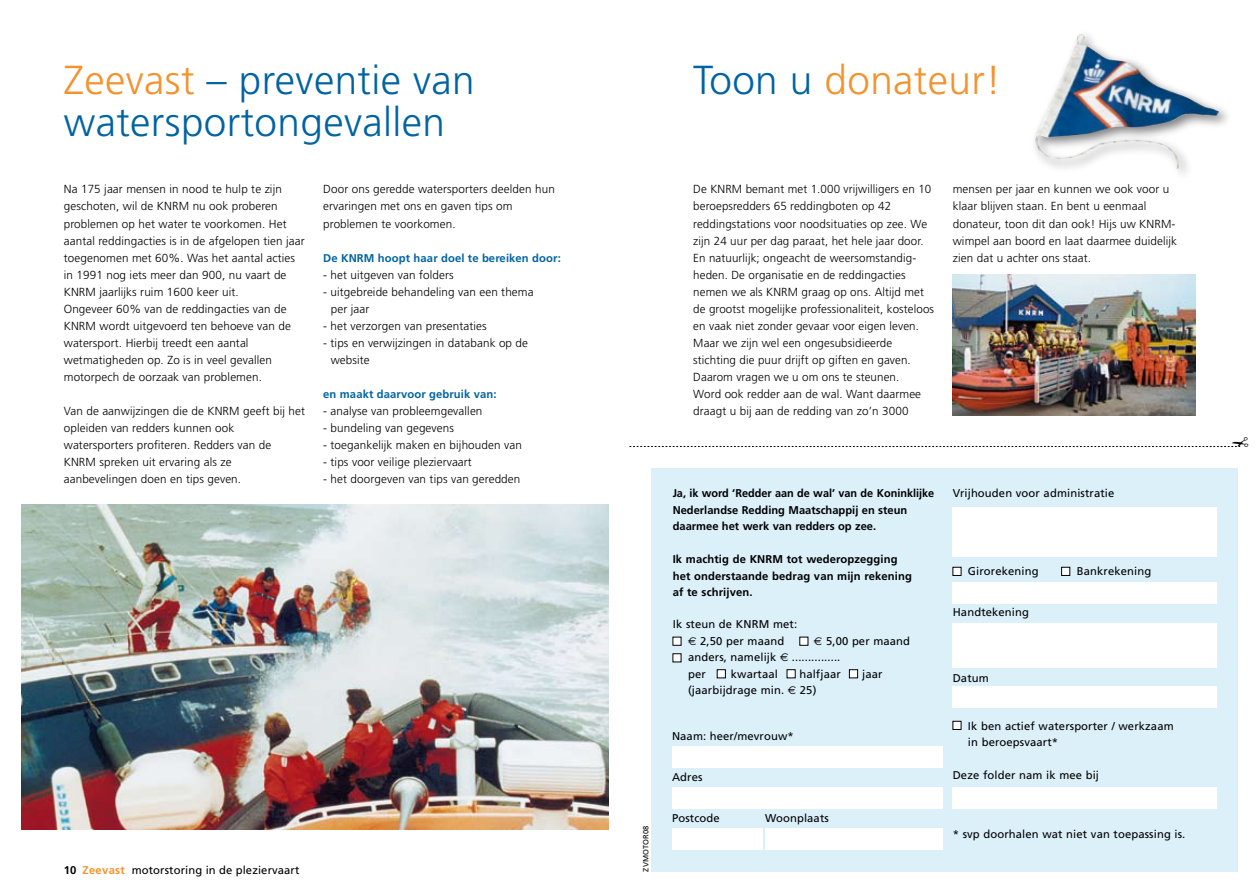
<style>
.page{position:relative;width:1259px;height:893px;background:#fff}
.page>*{position:absolute;margin:0;border:0;box-sizing:border-box;transform-origin:0 0}
.t1{font:300 40.5px/42px "Frutiger";letter-spacing:.01em;color:#0063a2}
.t2{font:300 40.5px "Frutiger";letter-spacing:.01em;color:#f2932e}
.t3{font:300 11.7px/17px "Frutiger";letter-spacing:.01em;color:#000}
.t4{font:11.25px/16.5px "Frutiger";letter-spacing:.01em;color:#000}
.t5{font:700 11.25px/16.5px "Frutiger";color:#000}
.t6{font:700 11.25px "Frutiger";letter-spacing:.01em;color:#0063a2}
.t7{font:7.5px "Frutiger";letter-spacing:.01em;color:#000}
.s1{color:#f2932e}
.s2{color:#0063a2}
.s3{font-weight:700}
.s4{font-weight:700;color:#f2932e}
.s5{font-family:"Euro Sans"}
</style>
<div class="page">
<img style="left:1035px;top:33px;width:184px;height:141px">
<img style="left:952px;top:275px;width:243px;height:140px">
<img style="left:21px;top:505px;width:587px;height:324px">
<div style="left:651px;top:468px;width:586px;height:404px;background:#dcf0fa"></div>
<div style="left:953px;top:567px;width:8px;height:8px;background:#fff"></div>
<div style="left:952px;top:567px;width:9px;height:9px;border:1px solid #000"></div>
<div style="left:1061px;top:567px;width:8px;height:8px;background:#fff"></div>
<div style="left:1061px;top:567px;width:9px;height:9px;border:1px solid #000"></div>
<div style="left:672px;top:747px;width:271px;height:21px;background:#fff"></div>
<div style="left:672px;top:787px;width:271px;height:22px;background:#fff"></div>
<div style="left:952px;top:582px;width:265px;height:21px;background:#fff"></div>
<div style="left:952px;top:686px;width:265px;height:22px;background:#fff"></div>
<div style="left:952px;top:788px;width:265px;height:21px;background:#fff"></div>
<div style="left:952px;top:623px;width:265px;height:45px;background:#fff"></div>
<div style="left:672px;top:829px;width:91px;height:21px;background:#fff"></div>
<div style="left:765px;top:829px;width:178px;height:21px;background:#fff"></div>
<div style="left:953px;top:721px;width:8px;height:8px;background:#fff"></div>
<div style="left:952px;top:721px;width:9px;height:9px;border:1px solid #000"></div>
<div style="left:952px;top:507px;width:265px;height:49px;background:#fff"></div>
<div style="left:673px;top:637px;width:8px;height:8px;background:#fff"></div>
<div style="left:800px;top:637px;width:8px;height:8px;background:#fff"></div>
<div style="left:673px;top:654px;width:8px;height:8px;background:#fff"></div>
<div style="left:717px;top:670px;width:8px;height:8px;background:#fff"></div>
<div style="left:717px;top:669px;width:8px;height:9px;border:1px solid #000"></div>
<div style="left:787px;top:670px;width:8px;height:8px;background:#fff"></div>
<div style="left:787px;top:669px;width:8px;height:9px;border:1px solid #000"></div>
<div style="left:849px;top:670px;width:8px;height:8px;background:#fff"></div>
<div style="left:849px;top:669px;width:8px;height:9px;border:1px solid #000"></div>
<svg style="left:629px;top:446px;width:612px;height:1px"></svg>
<h1 class="t1" style="left:64px;top:60px;width:412px"><span class="s1">Zeevast</span> – preventie van watersportongevallen</h1>
<h1 class="t2" style="left:693px;top:57px;width:309px"><span class="s2">Toon u</span> donateur!</h1>
<p class="t3" style="left:693px;top:181px;width:242px">De KNRM bemant met 1.000 vrijwilligers en 10 beroepsredders 65 reddingboten op 42 reddingstations voor noodsituaties op zee. We zijn 24 uur per dag paraat, het hele jaar door.<br>En natuurlijk; ongeacht de weersomstandig&shy;heden. De organisatie en de reddingacties nemen we als KNRM graag op ons. Altijd met de grootst mogelijke professionaliteit, kosteloos en vaak niet zonder gevaar voor eigen leven.<br>Maar we zijn wel een ongesubsidi--eerde stichting die puur drijft op giften en gaven.<br>Daarom vragen we u om ons te steunen.<br>Word ook redder aan de wal. Want daarmee draagt u bij aan de redding van zo’n 3000</p>
<p class="t3" style="left:952px;top:181px;width:226px">mensen per jaar en kunnen we ook voor u klaar blijven staan. En bent u eenmaal donateur, toon dit dan ook! Hijs uw KNRM&shy;wimpel aan boord en laat daarmee duidelijk zien dat u achter ons staat.</p>
<p class="t3" style="left:64px;top:181px;width:242px">Na 175 jaar mensen in nood te hulp te zijn geschoten, wil de KNRM nu ook proberen problemen op het water te voorkomen. Het aantal reddingacties is in de afgelopen tien jaar toegenomen met 60%. Was het aantal acties in 1991 nog iets meer dan 900, nu vaart de KNRM jaarlijks ruim 1600 keer uit.<br>Ongeveer 60% van de reddingacties van de KNRM wordt uitgevoerd ten behoeve van de watersport. Hierbij treedt een aantal wetmatigheden op. Zo is in veel gevallen motorpech de oorzaak van problemen.</p>
<p class="t3" style="left:64px;top:402px;width:243px">Van de aanwijzingen die de KNRM geeft bij het opleiden van redders kunnen ook watersporters profiteren. Redders van de KNRM spreken uit ervaring als ze aanbevelingen doen en tips geven.</p>
<p class="t3" style="left:323px;top:181px;width:233px">Door ons geredde watersporters deelden hun ervaringen met ons en gaven tips om problemen te voorkomen.</p>
<p class="t6" style="left:323px;top:251px;width:239px">De KNRM hoopt haar doel te bereiken door:</p>
<p class="t3" style="left:323px;top:266px;width:132px">- het uitgeven van folders</p>
<p class="t3" style="left:331px;top:283px;width:204px;text-indent:-8px">- uitgebreide behandeling van een thema per jaar</p>
<p class="t3" style="left:323px;top:317px;width:165px">- het verzorgen van presentaties</p>
<p class="t3" style="left:331px;top:334px;width:199px;text-indent:-8px">- tips en verwijzingen in databank op de website</p>
<p class="t6" style="left:323px;top:387px;width:175px">en maakt daarvoor gebruik van:</p>
<p class="t3" style="left:323px;top:402px;width:161px">- analyse van probleemgevallen</p>
<p class="t3" style="left:323px;top:419px;width:132px">- bundeling van gegevens</p>
<p class="t3" style="left:323px;top:436px;width:200px">- toegankelijk maken en bijhouden van</p>
<p class="t3" style="left:323px;top:453px;width:150px">- tips voor veilige pleziervaart</p>
<p class="t3" style="left:323px;top:470px;width:199px">- het doorgeven van tips van geredden</p>
<p class="t4" style="left:64px;top:862px;width:237px"><span class="s3">10</span> <span class="s4">Zeevast</span> motorstoring in de pleziervaart</p>
<p class="t7" style="left:641px;top:872px;width:47px;rotate:-90deg">ZVMOTOR08</p>
<p class="t5" style="left:673px;top:485px;width:263px">Ja, ik word ‘Redder aan de wal’ van de Koninklijke<br>Nederlandse Redding Maatschappij en steun daarmee het werk van redders op zee.</p>
<p class="t5" style="left:673px;top:551px;width:241px">Ik machtig de KNRM tot wederopzegging het onder-staande bedrag van mijn rekening af te schrijven.</p>
<p class="t4" style="left:673px;top:616px;width:126px;text-align:center">Ik steun de KNRM met:<br><span class="s5">E</span> 2,50 per maand</p>
<p class="t4" style="left:688px;top:633px;width:223px;text-indent:126px"><span class="s5">E</span> 5,00 per maand anders, namelijk <span class="s5">E</span> ...............<br>per</p>
<p class="t4" style="left:731px;top:666px;width:49px">kwartaal</p>
<p class="t4" style="left:799px;top:666px;width:43px">halfjaar</p>
<p class="t4" style="left:862px;top:666px;width:22px">jaar</p>
<p class="t4" style="left:688px;top:682px;width:130px">(jaarbijdrage min. <span class="s5">E</span> 25)</p>
<p class="t4" style="left:672px;top:728px;width:123px">Naam: heer/mevrouw*</p>
<p class="t4" style="left:672px;top:769px;width:32px">Adres</p>
<p class="t4" style="left:672px;top:810px;width:49px">Postcode</p>
<p class="t4" style="left:765px;top:810px;width:65px">Woonplaats</p>
<p class="t4" style="left:952px;top:485px;width:163px">Vrijhouden voor administratie</p>
<p class="t4" style="left:968px;top:563px;width:72px">Girorekening</p>
<p class="t4" style="left:1077px;top:563px;width:76px">Bankrekening</p>
<p class="t4" style="left:952px;top:604px;width:78px">Handtekening</p>
<p class="t4" style="left:952px;top:669px;width:38px">Datum</p>
<p class="t4" style="left:968px;top:717px;width:207px">Ik ben actief watersporter / werkzaam in beroepsvaart*</p>
<p class="t4" style="left:952px;top:767px;width:148px">Deze folder nam ik mee bij</p>
<p class="t4" style="left:952px;top:825px;width:234px">* svp doorhalen wat niet van toepassing is.</p>
</div>
